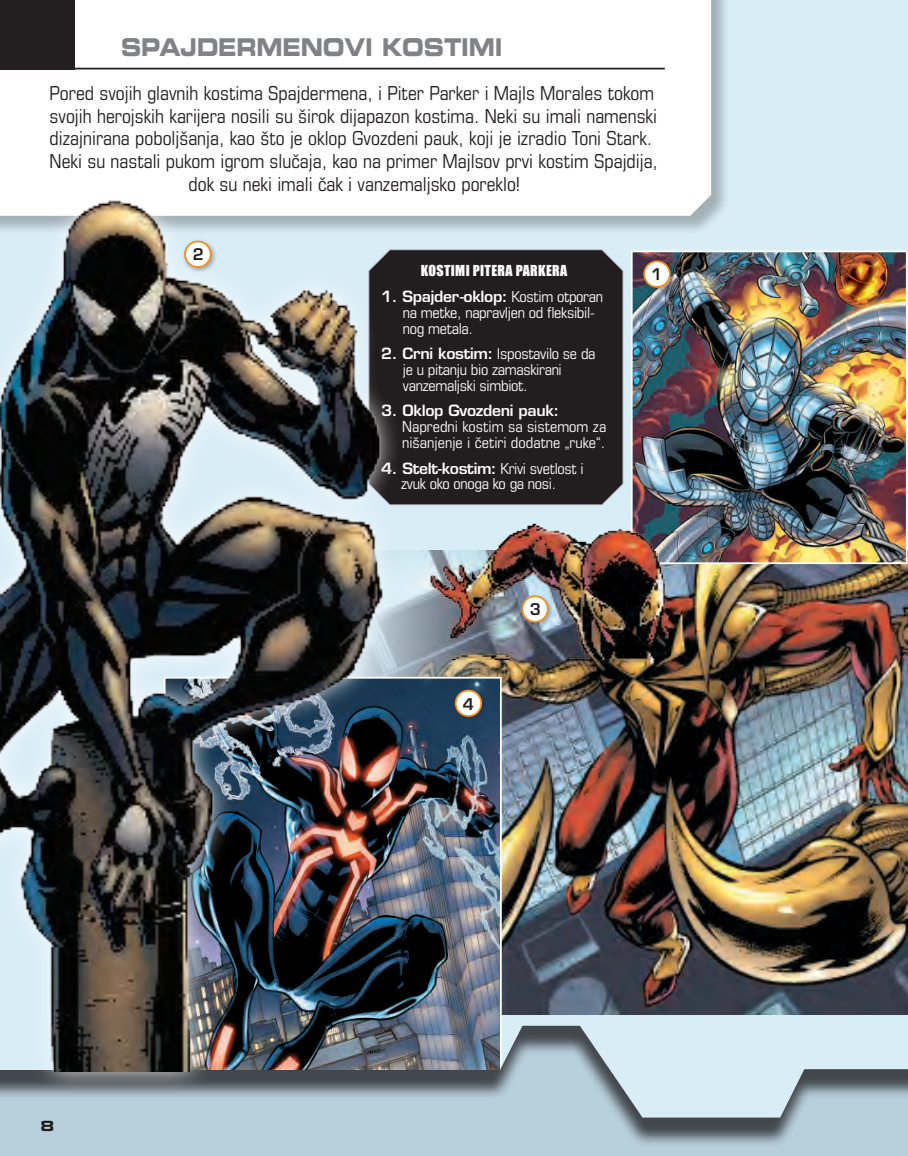
<style>
.page{position:relative;width:908px;height:1156px;background:#fff}
.page>*{position:absolute;margin:0;border:0;box-sizing:border-box;transform-origin:0 0}
.t1{font:24.5px "DT Eurostile LT Std Bold Extended 2";letter-spacing:-.01em;color:#808285;scale:.8 1}
.t2{font:condensed 19.25px/22.8px "DT Eurostile LT Std";color:#231f20;text-align:center}
.t3{font:600 15.75px "DT Eurostile LT Std";color:#231f20}
.t4{font:condensed 15.05px/15.8px "DT Eurostile LT Std";letter-spacing:-.02em;color:#fcfcfc;scale:1.04 1}
.t5{font:condensed 15.05px/15.8px "DT Eurostile LT Std";color:#fcfcfc;scale:1.04 1}
.t6{font:600 15.05px "DT Eurostile LT Std";letter-spacing:-.02em;color:#fcfcfc;scale:1.04 1}
.t7{font:14px "DT Impact MT Std";letter-spacing:.025em;color:#fcfcfc}
.t8{font:14px "DT Eurostile LT Std Bold Extended 2";color:#231f20}
.s1{font-weight:600;font-stretch:normal}
</style>
<div class="page">
<div style="left:0;top:0;width:907px;height:1156px;background:#d9edf7"></div>
<img style="left:907px;top:0;width:1px;height:1022px">
<img style="left:404px;top:551px;width:504px;height:463px">
<div style="left:0;top:0;width:731px;height:235px;background:#231f20;opacity:.3"></div>
<div style="left:0;top:0;width:711px;height:216px;background:#fff"></div>
<img style="left:634px;top:254px;width:270px;height:307px">
<div style="left:631px;top:251px;width:276px;height:313px;border:2px solid #fff"></div>
<div style="left:404px;top:249px;width:220px;height:257px;background:#221e1f"></div>
<img style="left:404px;top:680px;width:95px;height:342px">
<div style="left:0;top:0;width:74px;height:69px;background:#231f20"></div>
<div style="left:0;top:1022px;width:908px;height:134px;background:#231f20;opacity:.75"></div>
<hr style="left:0;top:68px;width:665px;height:1px;background:#231f20">
<div style="left:0;top:179px;width:404px;height:916px;background:#fff;opacity:.85"></div>
<img style="left:0;top:134px;width:390px;height:937px">
<div style="left:641px;top:258px;width:35px;height:36px;background:#231f20;opacity:.35"></div>
<div style="left:644px;top:261px;width:26px;height:26px;background:#fff;border-radius:50%"></div>
<div style="left:643px;top:260px;width:28px;height:28px;border:2px solid #f68e1e;border-radius:50%"></div>
<div style="left:453px;top:687px;width:35px;height:36px;background:#231f20;opacity:.35"></div>
<div style="left:456px;top:690px;width:25px;height:26px;background:#fff;border-radius:50%"></div>
<div style="left:455px;top:690px;width:27px;height:27px;border:2px solid #f68e1e;border-radius:50%"></div>
<div style="left:182px;top:238px;width:35px;height:36px;background:#231f20;opacity:.35"></div>
<div style="left:185px;top:241px;width:26px;height:26px;background:#fff;border-radius:50%"></div>
<div style="left:184px;top:241px;width:27px;height:27px;border:2px solid #f68e1e;border-radius:50%"></div>
<img style="left:429px;top:522px;width:242px;height:138px">
<p class="t1" style="left:121px;top:30px;width:478px">SPAJDERMENOVI KOSTIMI</p>
<p class="t2" style="left:50px;top:81px;width:610px">Pored svojih glavnih kostima Spajdermena, i Piter Parker i Majls Morales tokom svojih herojskih karijera nosili su širok dijapazon kostima. Neki su imali namenski dizajnirana poboljšanja, kao što je oklop Gvozdeni pauk, koji je izradio Toni Stark.<br>Neki su nastali pukom igrom slučaja, kao na primer Majlsov prvi kostim Spajdija, dok su neki imali čak i vanzemaljsko poreklo!</p>
<p class="t3" style="left:193px;top:244px;width:13px">2</p>
<p class="t8" style="left:41px;top:1116px;width:15px">8</p>
<p class="t7" style="left:421px;top:262px;width:148px">KOSTIMI PITERA PARKERA</p>
<p class="t4" style="left:403px;top:289px;width:194px;text-indent:-22px"><span class="s1">1. Spajder-oklop:</span> Kostim otporan na metke, napravljen od fleksibil&shy;nog metala.</p>
<p class="t4" style="left:403px;top:346px;width:187px;text-indent:-22px"><span class="s1">2. Crni kostim:</span> Ispostavilo se da je u pitanju bio zamaskirani vanzemaljski simbiot.</p>
<p class="t6" style="left:381px;top:401px;width:173px">3. Oklop Gvozdeni pauk:</p>
<p class="t5" style="left:402px;top:419px;width:198px">Napredni kostim sa sistemom za nišanjenje i četiri dodatne „ruke“.</p>
<p class="t4" style="left:381px;top:460px;width:196px;text-align:center"><span class="s1">4. Stelt-kostim:</span> Krivi svetlost i zvuk oko onoga ko ga nosi.</p>
<p class="t3" style="left:463px;top:694px;width:13px">4</p>
<p class="t3" style="left:530px;top:600px;width:13px">3</p>
<p class="t3" style="left:651px;top:265px;width:13px">1</p>
</div>
